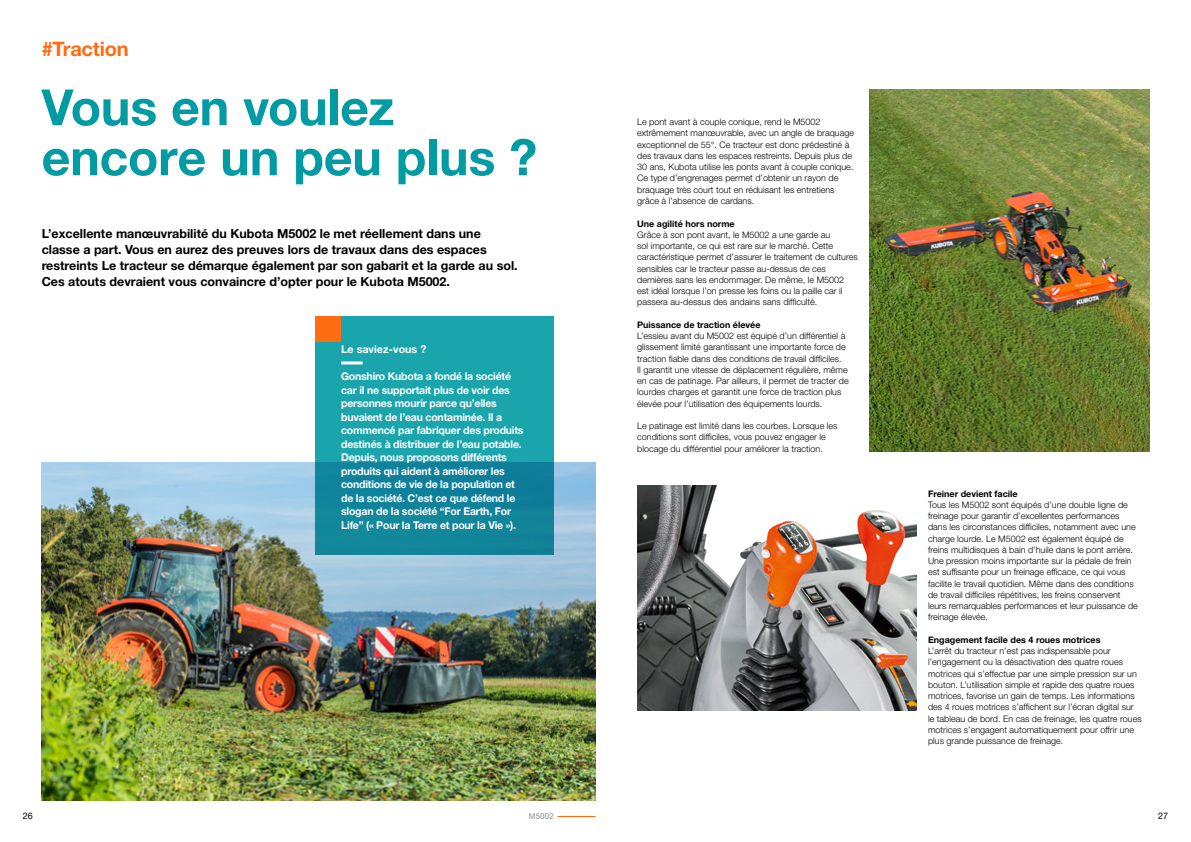
<style>
.page{position:relative;width:1191px;height:842px;background:#fff}
.page>*{position:absolute;margin:0;border:0;box-sizing:border-box;transform-origin:0 0}
.t1{font:700 50px/50px "Helvetica Neue LT Std";letter-spacing:-.005em;color:#009ba3}
.t2{font:700 20px "Helvetica Neue LT Std";letter-spacing:-.01em;color:#ff6c11}
.t3{font:700 12.5px/16px "Helvetica Neue LT Std";color:#000}
.t4{font:700 10.8px/13.5px "Helvetica Neue LT Std";letter-spacing:-.02em;color:#fff}
.t5{font:700 10.8px "Helvetica Neue LT Std";color:#fff}
.t6{font:300 9px/11.2px "Helvetica Neue LT Std";color:#000}
.t7{font:700 9px "Helvetica Neue LT Std";color:#000}
.t8{font:9px "Helvetica Neue LT Std";color:#000}
.t9{font:8px "Helvetica Neue LT Std";letter-spacing:.01em;color:#878786}
</style>
<div class="page">
<hr style="left:557px;top:816px;width:38px;height:1px;background:#ff6c11">
<img style="left:42px;top:463px;width:553px;height:337px">
<img style="left:637px;top:485px;width:279px;height:225px">
<img style="left:870px;top:89px;width:279px;height:362px">
<svg style="left:315px;top:316px;width:239px;height:239px;background:#1697a5"></svg>
<hr style="left:341px;top:361px;width:22px;height:3px;background:#fff">
<div style="left:315px;top:316px;width:26px;height:26px;background:#ff6c11"></div>
<h2 class="t2" style="left:42px;top:36px;width:88px">#Traction</h2>
<h1 class="t1" style="left:42px;top:81px;width:497px">Vous en voulez encore un peu plus ?</h1>
<p class="t3" style="left:42px;top:225px;width:477px">L’excellente manœuvrabilité du Kubota M5002 le met réellement dans une classe a part. Vous en aurez des preuves lors de travaux dans des espaces restreints Le tracteur se démarque également par son gabarit et la garde au sol.<br>Ces atouts devraient vous convaincre d’opter pour le Kubota M5002.</p>
<p class="t5" style="left:341px;top:342px;width:87px">Le saviez-vous ?</p>
<p class="t4" style="left:341px;top:369px;width:184px">Gonshiro Kubota a fondé la société car il ne supportait plus de voir des personnes mourir parce qu’elles buvaient de l’eau contaminée. Il a commencé par fabriquer des produits destinés à distribuer de l’eau potable.<br>Depuis, nous proposons différents produits qui aident à améliorer les conditions de vie de la population et de la société. C’est ce que défend le slogan de la société “For Earth, For Life” (« Pour la Terre et pour la Vie »).</p>
<p class="t6" style="left:637px;top:116px;width:218px">Le pont avant à couple conique, rend le M5002 extrêmement manœuvrable, avec un angle de braquage exceptionnel de 55°. Ce tracteur est donc prédestiné à des travaux dans les espaces restreints. Depuis plus de 30 ans, Kubota utilise les ponts avant à couple conique.<br>Ce type d’engrenages permet d’obtenir un rayon de braquage très court tout en réduisant les entretiens grâce à l’absence de cardans.</p>
<p class="t7" style="left:637px;top:218px;width:99px">Une agilité hors norme</p>
<p class="t6" style="left:637px;top:229px;width:222px">Grâce à son pont avant, le M5002 a une garde au<br>sol importante, ce qui est rare sur le marché. Cette caractéristique permet d’assurer le traitement de cultures sensibles car le tracteur passe au-dessus de ces dernières sans les endommager. De même, le M5002 est idéal lorsque l’on presse les foins ou la paille car il passera au-dessus des andains sans difficulté.</p>
<p class="t7" style="left:637px;top:319px;width:125px">Puissance de traction élevée</p>
<p class="t6" style="left:637px;top:330px;width:213px">L’essieu avant du M5002 est équipé d’un différentiel à glissement limité garantissant une importante force de traction fiable dans des conditions de travail difficiles.<br>Il garantit une vitesse de déplacement régulière, même en cas de patinage. Par ailleurs, il permet de tracter de lourdes charges et garantit une force de traction plus élevée pour l’utilisation des équipements lourds.</p>
<p class="t6" style="left:637px;top:420px;width:202px">Le patinage est limité dans les courbes. Lorsque les conditions sont difficiles, vous pouvez engager le blocage du différentiel pour améliorer la traction.</p>
<p class="t7" style="left:928px;top:488px;width:91px">Freiner devient facile</p>
<p class="t6" style="left:928px;top:499px;width:211px">Tous les M5002 sont équipés d’une double ligne de freinage pour garantir d’excellentes performances dans les circonstances difficiles, notamment avec une charge lourde. Le M5002 est également équipé de freins multidisques à bain d’huile dans le pont arrière.<br>Une pression moins importante sur la pédale de frein est suffisante pour un freinage efficace, ce qui vous facilite le travail quotidien. Même dans des conditions de travail difficiles répétitives, les freins conservent leurs remarquables performances et leur puissance de freinage élevée.</p>
<p class="t7" style="left:928px;top:634px;width:174px">Engagement facile des 4 roues motrices</p>
<p class="t6" style="left:928px;top:645px;width:215px">L’arrêt du tracteur n’est pas indispensable pour l’engagement ou la désactivation des quatre roues motrices qui s’effectue par une simple pression sur un bouton. L’utilisation simple et rapide des quatre roues motrices, favorise un gain de temps. Les informations des 4 roues motrices s’affichent sur l’écran digital sur le tableau de bord. En cas de freinage, les quatre roues motrices s’engagent automatiquement pour offrir une plus grande puissance de freinage.</p>
<p class="t8" style="left:23px;top:811px;width:12px">26</p>
<p class="t9" style="left:529px;top:812px;width:27px">M5002</p>
<p class="t8" style="left:1158px;top:811px;width:12px">27</p>
</div>
